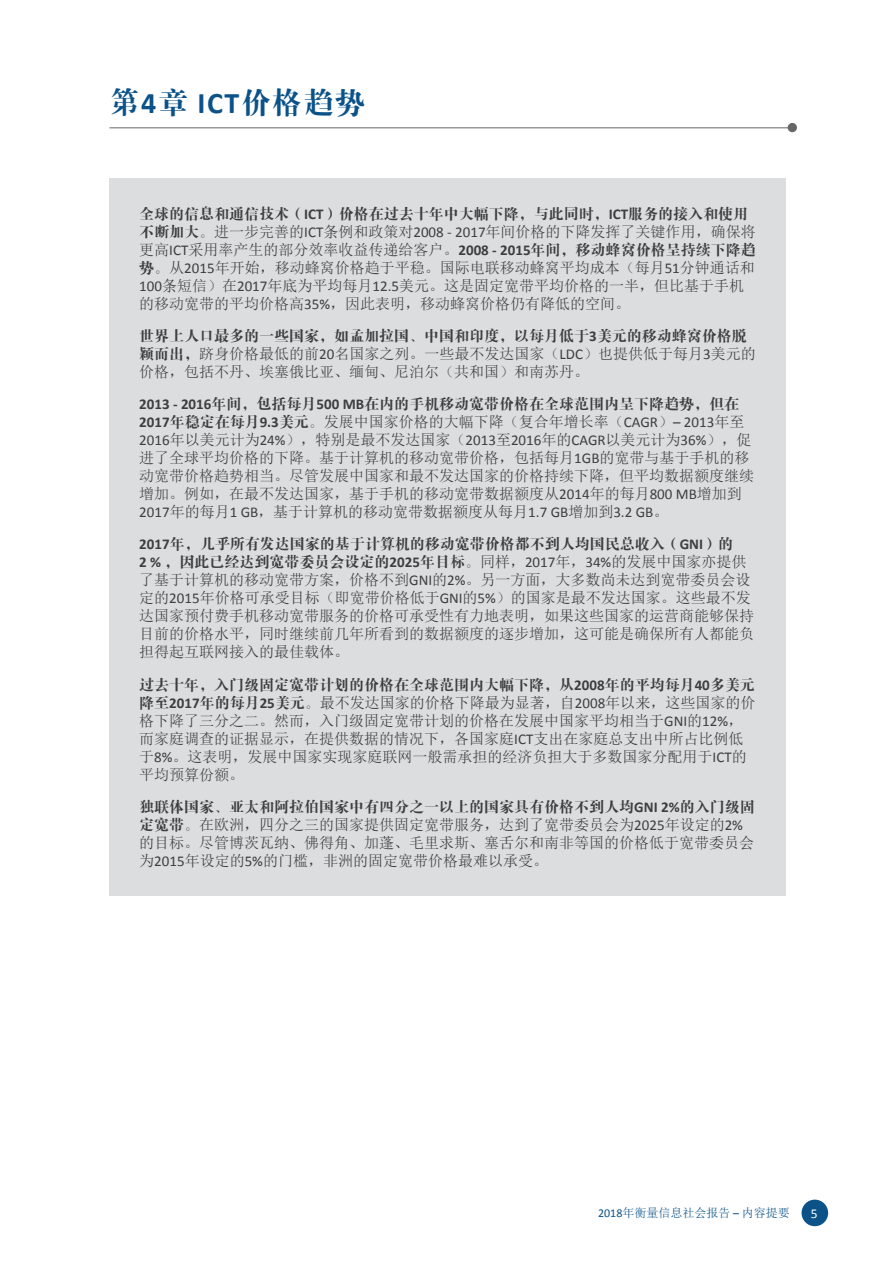
<style>
.page{position:relative;width:893px;height:1263px;background:#fff}
.page>*{position:absolute;margin:0;border:0;box-sizing:border-box;transform-origin:0 0}
.Foreword_title{font:30px "FZDBSJW GB1 0";color:#0a5288}
.Span_2_columns_10pt{font:15px/18px "Sim Sun";color:#3e3e3f}
.t1{font:13.5px "Calibri";color:#fff}
.t2{font:12px "Sim Sun";color:#0a5288}
.s1{font-family:"Calibri";font-weight:700}
.s2{font-family:"FZDBSJW GB1 0"}
.s3{font-family:"Calibri"}
</style>
<div class="page">
<hr style="left:109px;top:128px;width:683px;height:1px;background:#67676a">
<div style="left:788px;top:123px;width:9px;height:9px;background:#67676a;border-radius:50%"></div>
<div style="left:801px;top:1199px;width:27px;height:27px;background:#0a5288;border-radius:50%"></div>
<div style="left:109px;top:179px;width:677px;height:717px;background:#dcdddf"></div>
<p class="Foreword_title" style="left:109px;top:86px;width:257px">第<span class="s1">4</span>章 <span class="s1">ICT</span>价格趋势</p>
<h1 class="Span_2_columns_10pt" style="left:139px;top:204px;width:618px"><span class="s2">全球的信息和通信技术（</span><span class="s1">ICT</span><span class="s2">）价格在过去十年中大幅下降，与此同时，</span><span class="s1">ICT</span><span class="s2">服务的接入和使用不断加大。</span>进一步完善的<span class="s3">ICT</span>条例和政策对<span class="s3">2008 - 2017</span>年间价格的下降发挥了关键作用，确保将更高<span class="s3">ICT</span>采用率产生的部分效率收益传递给客户。<span class="s1">2008 - 2015</span><span class="s2">年间，移动蜂窝价格呈持续下降趋势。</span>从<span class="s3">2015</span>年开始，移动蜂窝价格趋于平稳。国际电联移动蜂窝平均成本（每月<span class="s3">51</span>分钟通话和<span class="s3">100</span>条短信）在<span class="s3">2017</span>年底为平均每月<span class="s3">12.5</span>美元。这是固定宽带平均价格的一半，但比基于手机的移动宽带的平均价格高<span class="s3">35%</span>，因此表明，移动蜂窝价格仍有降低的空间。</h1>
<h1 class="Span_2_columns_10pt" style="left:139px;top:326px;width:618px"><span class="s2">世界上人口最多的一些国家，如孟加拉国、中国和印度，以每月低于</span><span class="s1">3</span><span class="s2">美元的移动蜂窝价格脱颖而出，</span>跻身价格最低的前<span class="s3">20</span>名国家之列。一些最不发达国家（<span class="s3">LDC</span>）也提供低于每月<span class="s3">3</span>美元的价格，包括不丹、埃塞俄比亚、缅甸、尼泊尔（共和国）和南苏丹。</h1>
<h1 class="Span_2_columns_10pt" style="left:139px;top:395px;width:617px"><span class="s1">2013 - 2016</span><span class="s2">年间，包括每月</span><span class="s1">500 MB</span><span class="s2">在内的手机移动宽带价格在全球范围内呈下降趋势，但在</span><span class="s1">2017</span><span class="s2">年稳定在每月</span><span class="s1">9.3</span><span class="s2">美元。</span>发展中国家价格的大幅下降（复合年增长率（<span class="s3">CAGR</span>）<span class="s3">– 2013</span>年至<span class="s3">2016</span>年以美元计为<span class="s3">24%</span>），特别是最不发达国家（<span class="s3">2013</span>至<span class="s3">2016</span>年的<span class="s3">CAGR</span>以美元计为<span class="s3">36%</span>），促进了全球平均价格的下降。基于计算机的移动宽带价格，包括每月<span class="s3">1GB</span>的宽带与基于手机的移动宽带价格趋势相当。尽管发展中国家和最不发达国家的价格持续下降，但平均数据额度继续增加。例如，在最不发达国家，基于手机的移动宽带数据额度从<span class="s3">2014</span>年的每月<span class="s3">800 MB</span>增加到<span class="s3">2017</span>年的每月<span class="s3">1 GB</span>，基于计算机的移动宽带数据额度从每月<span class="s3">1.7 GB</span>增加到<span class="s3">3.2 GB</span>。</h1>
<h1 class="Span_2_columns_10pt" style="left:139px;top:535px;width:617px"><span class="s1">2017</span><span class="s2">年，几乎所有发达国家的基于计算机的移动宽带价格都不到人均国民总收入（</span><span class="s1">GNI</span><span class="s2">）的<br></span><span class="s1">2 %</span> <span class="s2">，因此已经达到宽带委员会设定的</span><span class="s1">2025</span><span class="s2">年目标。</span>同样，<span class="s3">2017</span>年，<span class="s3">34%</span>的发展中国家亦提供了基于计算机的移动宽带方案，价格不到<span class="s3">GNI</span>的<span class="s3">2%</span>。另一方面，大多数尚未达到宽带委员会设定的<span class="s3">2015</span>年价格可承受目标（即宽带价格低于<span class="s3">GNI</span>的<span class="s3">5%</span>）的国家是最不发达国家。这些最不发达国家预付费手机移动宽带服务的价格可承受性有力地表明，如果这些国家的运营商能够保持目前的价格水平，同时继续前几年所看到的数据额度的逐步增加，这可能是确保所有人都能负担得起互联网接入的最佳载体。</h1>
<h1 class="Span_2_columns_10pt" style="left:139px;top:675px;width:618px"><span class="s2">过去十年，入门级固定宽带计划的价格在全球范围内大幅下降，从</span><span class="s1">2008</span><span class="s2">年的平均每月</span><span class="s1">40</span><span class="s2">多美元降至</span><span class="s1">2017</span><span class="s2">年的每月</span><span class="s1">25</span><span class="s2">美元。</span>最不发达国家的价格下降最为显著，自<span class="s3">2008</span>年以来，这些国家的价格下降了三分之二。然而，入门级固定宽带计划的价格在发展中国家平均相当于<span class="s3">GNI</span>的<span class="s3">12%</span>，而家庭调查的证据显示，在提供数据的情况下，各国家庭<span class="s3">ICT</span>支出在家庭总支出中所占比例低于<span class="s3">8%</span>。这表明，发展中国家实现家庭联网一般需承担的经济负担大于多数国家分配用于<span class="s3">ICT</span>的平均预算份额。</h1>
<h1 class="Span_2_columns_10pt" style="left:139px;top:797px;width:617px"><span class="s2">独联体国家、亚太和阿拉伯国家中有四分之一以上的国家具有价格不到人均</span><span class="s1">GNI 2%</span><span class="s2">的入门级固定宽带。</span>在欧洲，四分之三的国家提供固定宽带服务，达到了宽带委员会为<span class="s3">2025</span>年设定的<span class="s3">2%</span>的目标。尽管博茨瓦纳、佛得角、加蓬、毛里求斯、塞舌尔和南非等国的价格低于宽带委员会为<span class="s3">2015</span>年设定的<span class="s3">5%</span>的门槛，非洲的固定宽带价格最难以承受。</h1>
<p class="t2" style="left:598px;top:1206px;width:193px"><span class="s3">2018</span>年衡量信息社会报告 <span class="s3">–</span> 内容提要</p>
<p class="t1" style="left:811px;top:1203px;width:8px">5</p>
</div>
